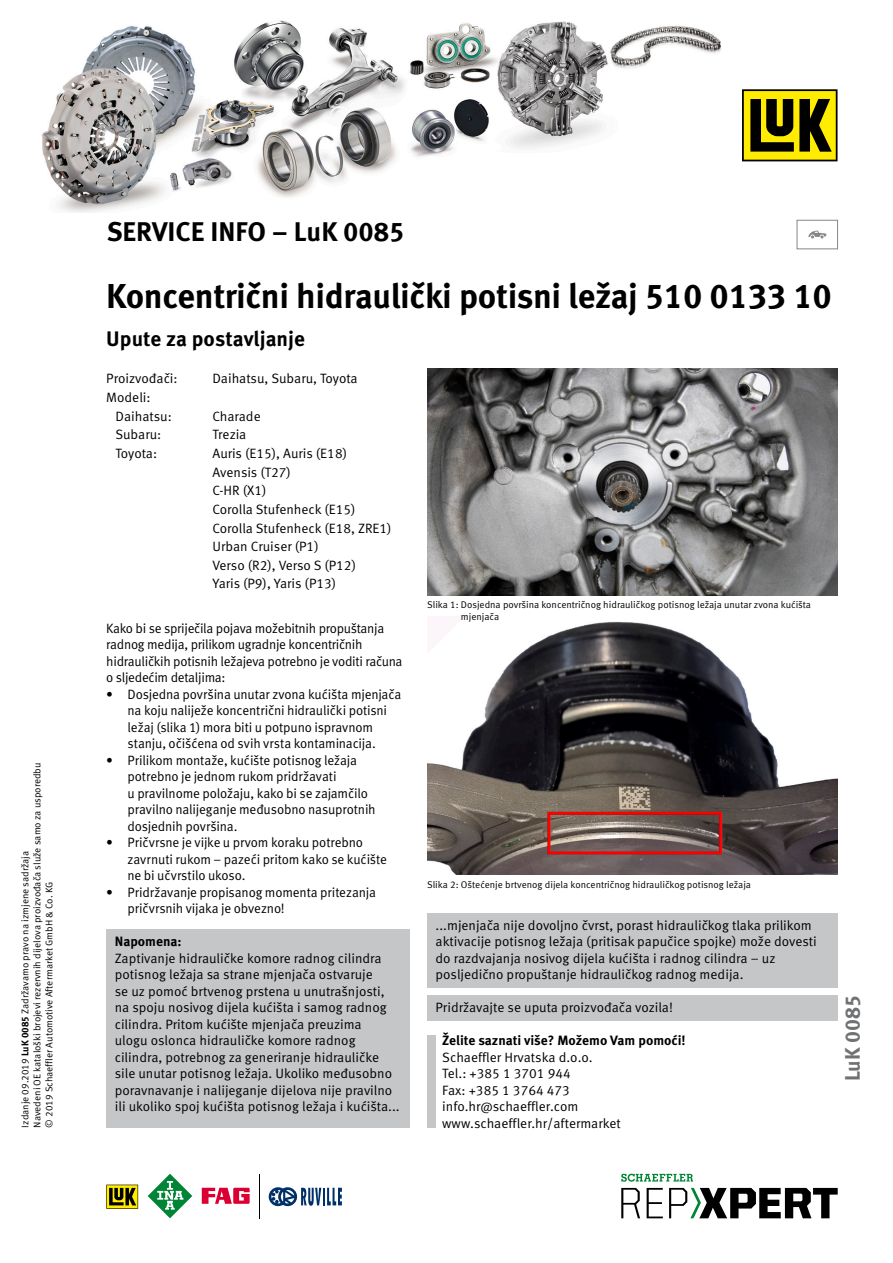
<style>
.page{position:relative;width:893px;height:1263px;background:#fff}
.page>*{position:absolute;margin:0;border:0;box-sizing:border-box;transform-origin:0 0}
.t1{font:700 34.5px "Meta Pro";letter-spacing:-.01em;color:#000}
.t2{font:700 27px "Meta Pro";color:#000}
.t3{font:700 21px "Meta Pro";color:#000}
.t4{font:700 21px "Meta Pro";color:#6f7172}
.t5{font:13.5px/16.5px "Meta Pro Norm";letter-spacing:-.005em;color:#000}
.t6{font:700 13.5px "Meta Pro";color:#000}
.t7{font:9.75px/12px "Meta Pro Norm";color:#000}
.s1{font-family:"Meta Pro";font-weight:700}
</style>
<div class="page">
<img style="left:427px;top:621px;width:411px;height:253px">
<div style="left:106px;top:929px;width:304px;height:198px;background:#c5c6c7"></div>
<img style="left:427px;top:369px;width:411px;height:227px">
<div style="left:427px;top:1035px;width:9px;height:93px;background:#c5c6c7"></div>
<div style="left:427px;top:913px;width:411px;height:75px;background:#c5c6c7"></div>
<div style="left:427px;top:996px;width:411px;height:25px;background:#c5c6c7"></div>
<div style="left:797px;top:220px;width:41px;height:29px;border:1px solid #868789"></div>
<svg style="left:808px;top:231px;width:18px;height:7px"></svg>
<svg style="left:106px;top:1185px;width:32px;height:24px"></svg>
<svg style="left:148px;top:1174px;width:44px;height:44px"></svg>
<svg style="left:202px;top:1188px;width:48px;height:16px"></svg>
<hr style="left:259px;top:1174px;width:1px;height:44px;background:#000">
<svg style="left:269px;top:1187px;width:73px;height:19px"></svg>
<svg style="left:621px;top:1188px;width:19px;height:30px"></svg>
<svg style="left:647px;top:1188px;width:16px;height:30px"></svg>
<svg style="left:669px;top:1188px;width:169px;height:30px"></svg>
<svg style="left:621px;top:1174px;width:72px;height:8px"></svg>
<img style="left:42px;top:20px;width:796px;height:193px">
<svg style="left:742px;top:89px;width:95px;height:72px;background:#837901"></svg>
<p class="t7" style="left:19px;top:1127px;width:366px;rotate:-90deg">Izdanje 09.2019 <span class="s1">LuK 0085</span> Zadržavamo pravo na izmjene sadržaja<br>Navedeni OE kataloški brojevi rezervnih dijelova proizvođača služe samo za usporedbu © 2019 Schaeffler Automotive Aftermarket GmbH &amp; Co. KG</p>
<h2 class="t2" style="left:107px;top:210px;width:299px">SERVICE INFO – LuK 0085</h2>
<h1 class="t1" style="left:106px;top:269px;width:727px">Koncentrični hidraulički potisni ležaj 510 0133 10</h1>
<h3 class="t3" style="left:106px;top:323px;width:200px">Upute za postavljanje</h3>
<p class="t5" style="left:106px;top:369px;width:73px">Proizvođači:</p>
<p class="t5" style="left:212px;top:369px;width:147px">Daihatsu, Subaru, Toyota</p>
<p class="t5" style="left:116px;top:387px;width:58px;line-height:18.8px;text-indent:-9px">Modeli:<br>Daihatsu:</p>
<p class="t5" style="left:212px;top:407px;width:50px">Charade</p>
<p class="t5" style="left:115px;top:425px;width:47px">Subaru:</p>
<p class="t5" style="left:212px;top:425px;width:35px">Trezia</p>
<p class="t5" style="left:115px;top:444px;width:43px">Toyota:</p>
<p class="t5" style="left:212px;top:443px;width:181px;line-height:18.6px">Auris (E15), Auris (E18)<br>Avensis (T27)<br>C-HR (X1)<br>Corolla Stufenheck (E15)<br>Corolla Stufenheck (E18, ZRE1)<br>Urban Cruiser (P1)<br>Verso (R2), Verso S (P12)<br>Yaris (P9), Yaris (P13)</p>
<p class="t5" style="left:106px;top:619px;width:298px">Kako bi se spriječila pojava možebitnih propuštanja radnog medija, prilikom ugradnje koncentričnih hidrauličkih potisnih ležajeva potrebno je voditi računa o sljedećim detaljima:</p>
<p class="t5" style="left:106px;top:685px;width:297px;text-align:center">• Dosjedna površina unutar zvona kućišta mjenjača na koju naliježe koncentrični hidraulički potisni<br>ležaj (slika 1) mora biti u potpuno ispravnom<br>stanju, očišćena od svih vrsta kontaminacija.</p>
<p class="t5" style="left:128px;top:751px;width:250px;text-indent:-21px">• Prilikom montaže, kućište potisnog ležaja potrebno je jednom rukom pridržavati<br>u pravilnome položaju, kako bi se zajamčilo pravilno nalijeganje međusobno nasuprotnih dosjednih površina.</p>
<p class="t5" style="left:128px;top:833px;width:261px;text-indent:-21px">• Pričvrsne je vijke u prvom koraku potrebno zavrnuti rukom – pazeći pritom kako se kućište ne bi učvrstilo ukoso.</p>
<p class="t5" style="left:128px;top:883px;width:250px;text-indent:-21px">• Pridržavanje propisanog momenta pritezanja pričvrsnih vijaka je obvezno!</p>
<p class="t6" style="left:115px;top:931px;width:68px">Napomena:</p>
<p class="t5" style="left:115px;top:949px;width:286px">Zaptivanje hidrauličke komore radnog cilindra potisnog ležaja sa strane mjenjača ostvaruje<br>se uz pomoć brtvenog prstena u unutrašnjosti, na spoju nosivog dijela kućišta i samog radnog cilindra. Pritom kućište mjenjača preuzima<br>ulogu oslonca hidrauličke komore radnog cilindra, potrebnog za generiranje hidrauličke sile unutar potisnog ležaja. Ukoliko međusobno poravnavanje i nalijeganje dijelova nije pravilno ili ukoliko spoj kućišta potisnog ležaja i kućišta...</p>
<p class="t7" style="left:461px;top:597px;width:352px;line-height:12.8px;text-indent:-34px">Slika 1: Dosjedna površina koncentričnog hidrauličkog potisnog ležaja unutar zvona kućišta mjenjača</p>
<p class="t7" style="left:427px;top:878px;width:326px">Slika 2: Oštećenje brtvenog dijela koncentričnog hidrauličkog potisnog ležaja</p>
<p class="t5" style="left:436px;top:916px;width:383px">...mjenjača nije dovoljno čvrst, porast hidrauličkog tlaka prilikom aktivacije potisnog ležaja (pritisak papučice spojke) može dovesti do razdvajanja nosivog dijela kućišta i radnog cilindra – uz posljedično propuštanje hidrauličkog radnog medija.</p>
<p class="t5" style="left:436px;top:998px;width:239px">Pridržavajte se uputa proizvođača vozila!</p>
<p class="t6" style="left:442px;top:1030px;width:245px">Želite saznati više? Možemo Vam pomoći!</p>
<p class="t5" style="left:442px;top:1048px;width:180px">Schaeffler Hrvatska d.o.o.<br>Tel.: +385 1 3701 944<br>Fax: +385 1 3764 473 info.hr@schaeffler.com www.schaeffler.hr/aftermarket</p>
<h3 class="t4" style="left:836px;top:1081px;width:88px;rotate:-90deg">LuK 0085</h3>
</div>
